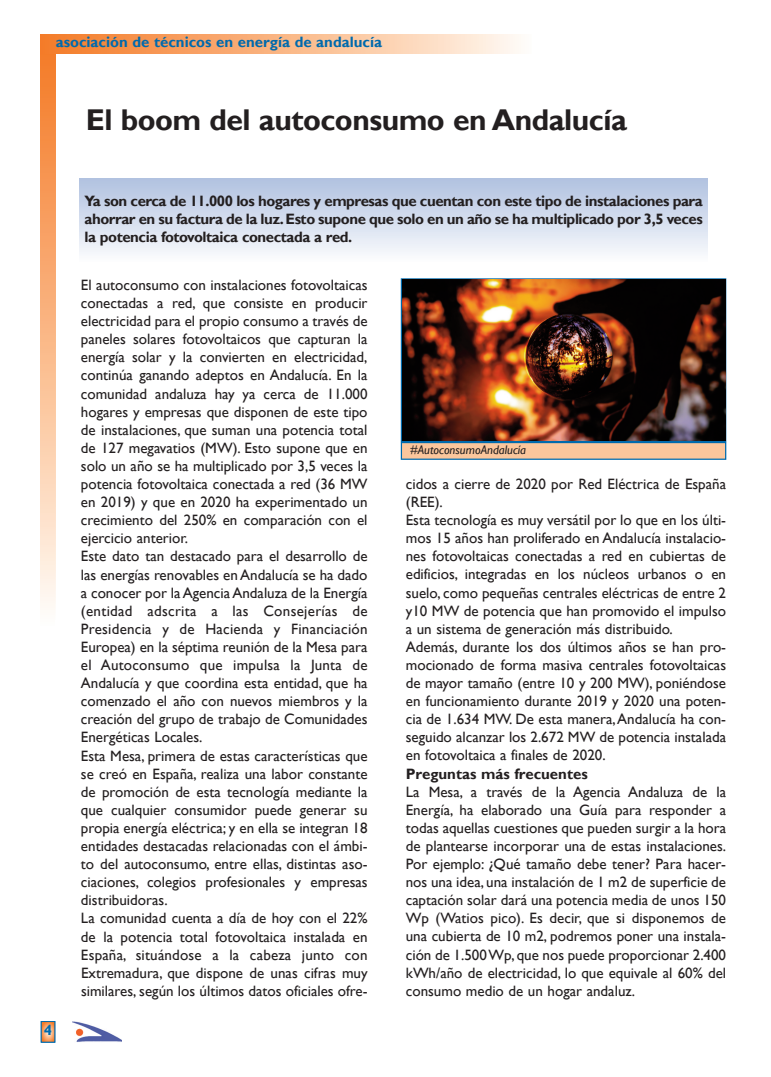
<style>
.page{position:relative;width:771px;height:1077px;background:#fff}
.page>*{position:absolute;margin:0;border:0;box-sizing:border-box;transform-origin:0 0}
.t1{font:700 30px "Gill Sans";letter-spacing:-.015em;color:#231f20}
.t2{font:15px/18.1px "Gill Sans";color:#231f20}
.t3{font:700 15px/18px "Gill Sans";letter-spacing:-.03em;color:#231f20;text-align:justify}
.t4{font:700 15px "Gill Sans";color:#006aad}
.t5{font:700 15px "Gill Sans";color:#231f20}
.t6{font:italic 12.5px "Gill Sans";color:#231f20}
</style>
<div class="page">
<img style="left:73px;top:1021px;width:49px;height:21px">
<div style="left:41px;top:48px;width:14px;height:572px;background:#f47d2b"></div>
<svg style="left:40px;top:54px;width:14px;height:566px;background:#f9b98a"></svg>
<svg style="left:43px;top:1023px;width:10px;height:17px"></svg>
<div style="left:40px;top:34px;width:490px;height:19px;background:linear-gradient(to right,#f47822,#fff9f0)"></div>
<div style="left:80px;top:179px;width:627px;height:82px;background:linear-gradient(to bottom,#b0c1e0,#fafbfd)"></div>
<div style="left:400px;top:278px;width:325px;height:164px;border:1px solid #006aad"></div>
<img style="left:402px;top:279px;width:322px;height:162px">
<div style="left:402px;top:443px;width:322px;height:15px;background:#fbc69c"></div>
<div style="left:400px;top:442px;width:325px;height:18px;border:1px solid #006aad"></div>
<p class="t4" style="left:56px;top:33px;width:328px">asociación de técnicos en energía de andalucía</p>
<h1 class="t1" style="left:86px;top:102px;width:542px">El boom del autoconsumo en Andalucía</h1>
<p class="t3" style="left:84px;top:191px;width:619px">Ya son cerca de 11.000 los hogares y empresas que cuentan con este tipo de instalaciones para ahorrar en su factura de la luz.Esto supone que solo en un año se ha multiplicado por 3,5 veces la potencia fotovoltaica conectada a red.</p>
<p class="t4" style="left:44px;top:1021px;width:10px">4</p>
<p class="t2" style="left:81px;top:275px;width:288px">El autoconsumo con instalaciones fotovoltaicas conectadas a red, que consiste en producir electricidad para el propio consumo a través de paneles solares fotovoltaicos que capturan la energía solar y la convierten en electricidad, continúa ganando adeptos en Andalucía. En la comunidad andaluza hay ya cerca de 11.000 hogares y empresas que disponen de este tipo de instalaciones, que suman una potencia total de 127 megavatios (MW). Esto supone que en solo un año se ha multiplicado por 3,5 veces la potencia fotovoltaica conectada a red (36 MW en 2019) y que en 2020 ha experimentado un crecimiento del 250% en comparación con el ejercicio anterior.<br>Este dato tan destacado para el desarrollo de las energías renovables en Andalucía se ha dado a conocer por laAgenciaAndaluza de la Energía (entidad adscrita a las Consejerías de Presidencia y de Hacienda y Financiación Europea) en la séptima reunión de la Mesa para el Autoconsumo que impulsa la Junta de Andalucía y que coordina esta entidad, que ha comenzado el año con nuevos miembros y la creación del grupo de trabajo de Comunidades Energéticas Locales.<br>Esta Mesa, primera de estas características que se creó en España, realiza una labor constante de promoción de esta tecnología mediante la que cualquier consumidor puede generar su propia energía eléctrica; y en ella se integran 18 entidades destacadas relacionadas con el ámbi&shy;to del autoconsumo, entre ellas, distintas aso&shy;ciaciones, colegios profesionales y empresas distribuidoras.<br>La comunidad cuenta a día de hoy con el 22% de la potencia total fotovoltaica instalada en España, situándose a la cabeza junto con Extremadura, que dispone de unas cifras muy similares, según los últimos datos oficiales ofre-</p>
<p class="t6" style="left:410px;top:442px;width:117px">#AutoconsumoAndalucía</p>
<p class="t2" style="left:405px;top:474px;width:321px">cidos a cierre de 2020 por Red Eléctrica de España (REE).<br>Esta tecnología es muy versátil por lo que en los últi&shy;mos 15 años han proliferado en Andalucía instalacio&shy;nes fotovoltaicas conectadas a red en cubiertas de edificios, integradas en los núcleos urbanos o en suelo, como pequeñas centrales eléctricas de entre 2 y10 MW de potencia que han promovido el impulso a un sistema de generación más distribuido.<br>Además, durante los dos últimos años se han pro&shy;mocionado de forma masiva centrales fotovoltaicas de mayor tamaño (entre 10 y 200 MW), poniéndose en funcionamiento durante 2019 y 2020 una poten&shy;cia de 1.634 MW. De esta manera,Andalucía ha con&shy;seguido alcanzar los 2.672 MW de potencia instalada en fotovoltaica a finales de 2020.</p>
<p class="t5" style="left:405px;top:764px;width:183px">Preguntas más frecuentes</p>
<p class="t2" style="left:405px;top:782px;width:321px;text-align:justify">La Mesa, a través de la Agencia Andaluza de la Energía, ha elaborado una Guía para responder a todas aquellas cuestiones que pueden surgir a la hora de plantearse incorporar una de estas instalaciones.<br>Por ejemplo: ¿Qué tamaño debe tener? Para hacer&shy;nos una idea, una instalación de 1 m2 de superficie de captación solar dará una potencia media de unos 150<br>Wp (Watios pico). Es decir, que si disponemos de una cubierta de 10 m2, podremos poner una instala&shy;ción de 1.500Wp, que nos puede proporcionar 2.400 kWh/año de electricidad, lo que equivale al 60% del consumo medio de un hogar andaluz.</p>
</div>
